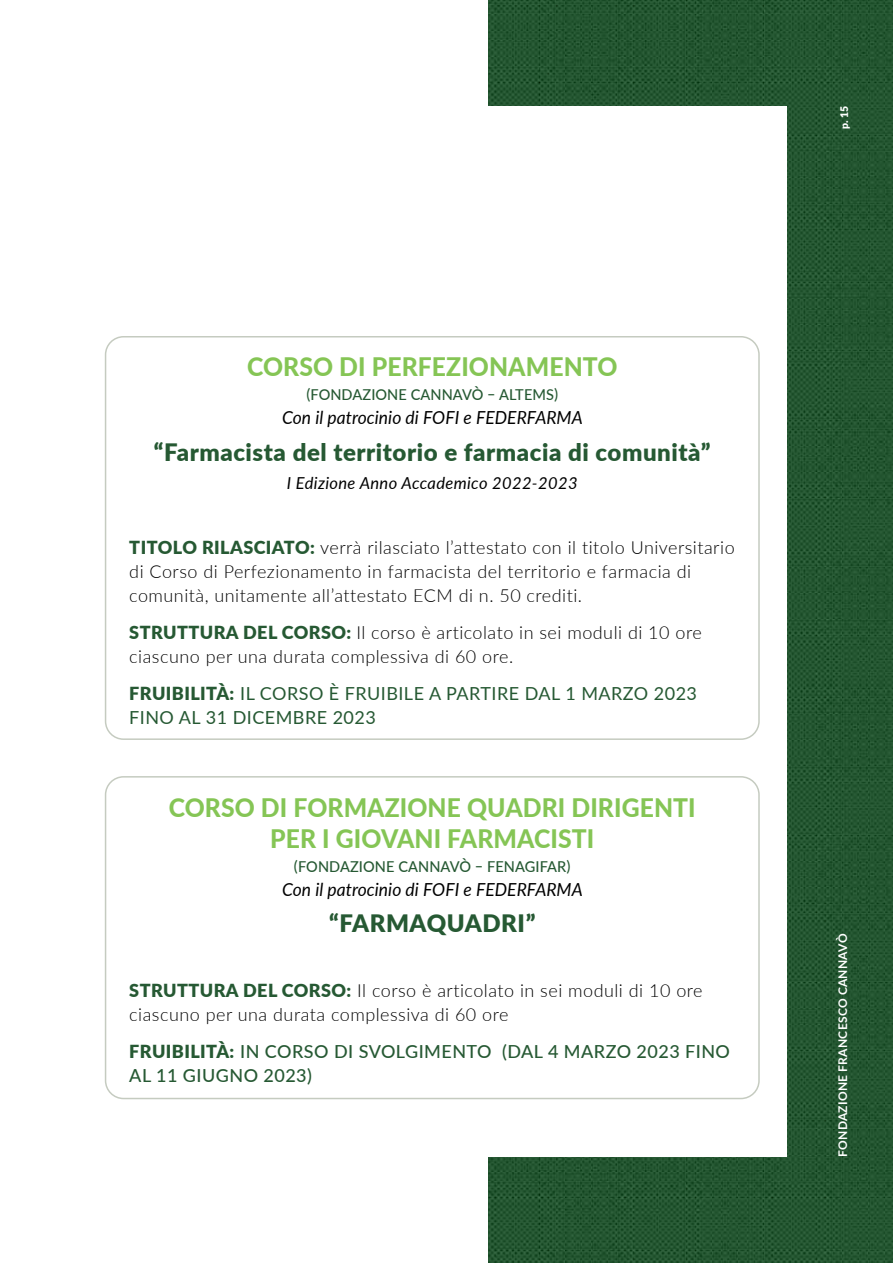
<style>
.page{position:relative;width:893px;height:1263px;background:#fff}
.page>*{position:absolute;margin:0;border:0;box-sizing:border-box;transform-origin:0 0}
.t1{font:800 25.5px/30.6px "Lato";letter-spacing:.005em;color:#85c555;text-align:center}
.t2{font:900 24px "Lato";letter-spacing:.025em;color:#265933}
.t3{font:300 18px/24px "Lato";letter-spacing:.025em;color:#000}
.t4{font:18px/24px "Lato";letter-spacing:.025em;color:#265933}
.t5{font:italic 18px "Lato";letter-spacing:.005em;color:#000}
.t6{font:500 18px/24px "Lato";letter-spacing:.025em;color:#265933}
.t7{font:italic 16.5px "Lato";letter-spacing:.025em;color:#000}
.t8{font:500 15px "Lato";letter-spacing:.005em;color:#265933}
.t9{font:700 12px "Lato";letter-spacing:.02em;color:#fff}
.t10{font:900 10.5px "Lato";color:#fff}
.s1{font-weight:900;color:#265933}
.s2{font-weight:900}
</style>
<div class="page">
<img style="left:489px;top:0;width:404px;height:1263px">
<div style="left:106px;top:106px;width:681px;height:1051px;background:#fff"></div>
<div style="left:105px;top:336px;width:655px;height:404px;border:2px solid #c5cbc0;border-radius:18px"></div>
<div style="left:105px;top:776px;width:655px;height:323px;border:2px solid #c5cbc0;border-radius:18px"></div>
<h1 class="t1" style="left:247px;top:350px;width:372px">CORSO DI PERFEZIONAMENTO</h1>
<p class="t8" style="left:306px;top:384px;width:253px">(FONDAZIONE CANNAVÒ – ALTEMS)</p>
<p class="t5" style="left:282px;top:405px;width:302px">Con il patrocinio di FOFI e FEDERFARMA</p>
<h2 class="t2" style="left:154px;top:434px;width:558px">“Farmacista del territorio e farmacia di comunità”</h2>
<p class="t7" style="left:287px;top:471px;width:292px">I Edizione Anno Accademico 2022-2023</p>
<p class="t3" style="left:129px;top:535px;width:607px"><span class="s1">TITOLO RILASCIATO:</span> verrà rilasciato l’attestato con il titolo Universitario di Corso di Perfezionamento in farmacista del territorio e farmacia di comunità, unitamente all’attestato ECM di n. 50 crediti.</p>
<p class="t3" style="left:129px;top:620px;width:574px"><span class="s1">STRUTTURA DEL CORSO:</span> Il corso è articolato in sei moduli di 10 ore ciascuno per una durata complessiva di 60 ore.</p>
<p class="t4" style="left:129px;top:680px;width:569px"><span class="s2">FRUIBILITÀ:</span> IL CORSO È FRUIBILE A PARTIRE DAL 1 MARZO 2023<br>FINO AL 31 DICEMBRE 2023</p>
<h1 class="t1" style="left:169px;top:791px;width:528px">CORSO DI FORMAZIONE QUADRI DIRIGENTI<br>PER I GIOVANI FARMACISTI</h1>
<p class="t8" style="left:294px;top:855px;width:278px">(FONDAZIONE CANNAVÒ – FENAGIFAR)</p>
<p class="t5" style="left:282px;top:876px;width:302px">Con il patrocinio di FOFI e FEDERFARMA</p>
<h2 class="t2" style="left:329px;top:905px;width:208px">“FARMAQUADRI”</h2>
<p class="t3" style="left:129px;top:978px;width:575px"><span class="s1">STRUTTURA DEL CORSO:</span> Il corso è articolato in sei moduli di 10 ore ciascuno per una durata complessiva di 60 ore</p>
<p class="t6" style="left:129px;top:1039px;width:602px"><span class="s2">FRUIBILITÀ:</span> IN CORSO DI SVOLGIMENTO (DAL 4 MARZO 2023 FINO<br>AL 11 GIUGNO 2023)</p>
<p class="t10" style="left:836px;top:129px;width:24px;rotate:-90deg">p. 15</p>
<p class="t9" style="left:834px;top:1157px;width:224px;rotate:-90deg">FONDAZIONE FRANCESCO CANNAVÒ</p>
</div>
